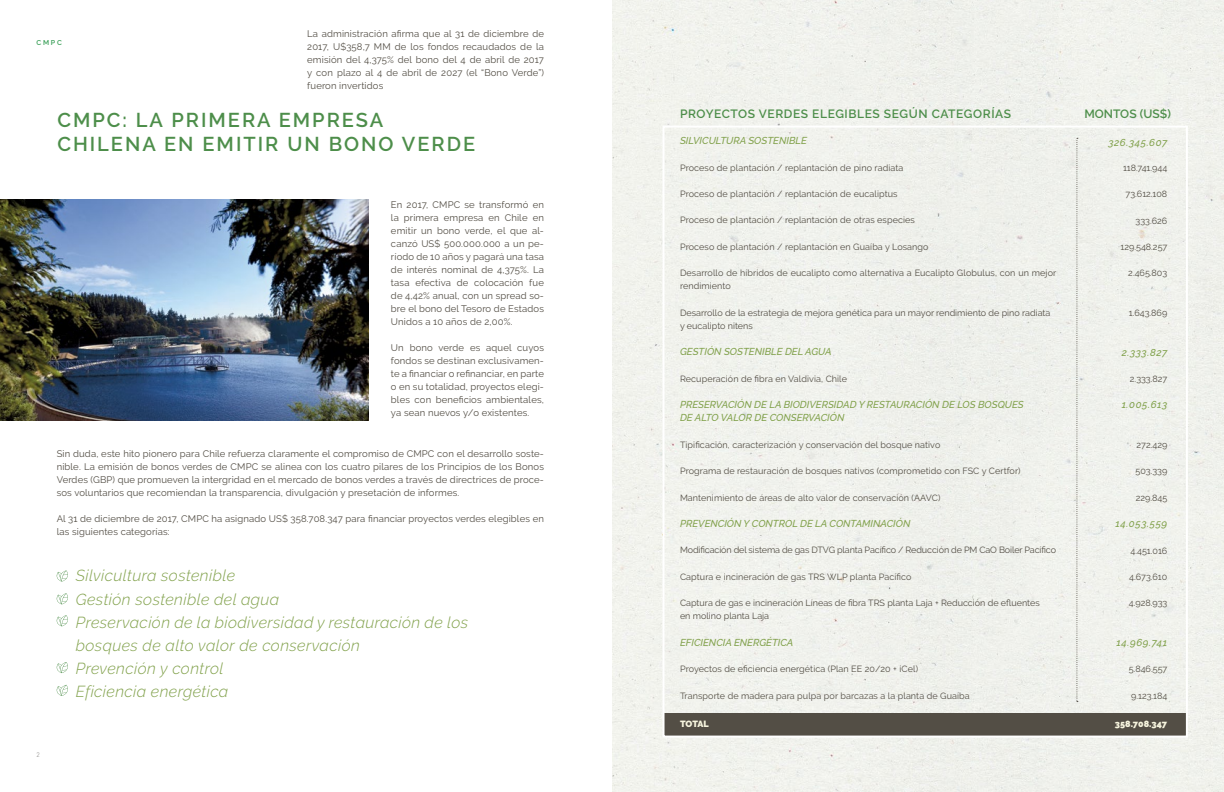
<style>
.page{position:relative;width:1224px;height:792px;background:#fff}
.page>*{position:absolute;margin:0;border:0;box-sizing:border-box;transform-origin:0 0}
.t1{font:600 20px/24px "Raleway";letter-spacing:.1em;color:#4d8e4a}
.t2{font:italic 300 15.9px/23.2px "Raleway";letter-spacing:.025em;color:#81a14b}
.t3{font:600 12px "Raleway";letter-spacing:.05em;color:#4d8e4a}
.t4{font:600 12px "Raleway";letter-spacing:.005em;color:#4d8e4a}
.t5{font:italic 500 10px/13.2px "Raleway";color:#81a14b}
.t6{font:italic 500 10px "Raleway";letter-spacing:.06em;color:#81a14b}
.t7{font:9.5px/13px "Raleway";letter-spacing:.015em;color:#534e45;text-align:justify}
.t8{font:9px/13.2px "Raleway";letter-spacing:.01em;color:#534e45}
.t9{font:9px "Raleway";letter-spacing:-.01em;color:#534e45}
.t10{font:900 9px "Raleway";color:#f7f5de}
.t11{font:600 7px "Raleway";color:#389e56}
.t12{font:300 6.5px "DIN";color:#7f7d7a}
</style>
<div class="page">
<div style="left:613px;top:0;width:611px;height:792px;background:#f0f1ec"></div>
<div style="left:663px;top:713px;width:524px;height:23px;background:#534e45"></div>
<svg style="left:56px;top:570px;width:12px;height:12px"></svg>
<svg style="left:56px;top:593px;width:12px;height:11px"></svg>
<svg style="left:56px;top:615px;width:12px;height:11px"></svg>
<svg style="left:56px;top:662px;width:12px;height:11px"></svg>
<svg style="left:56px;top:685px;width:12px;height:11px"></svg>
<div style="left:663px;top:126px;width:525px;height:612px;border:2px solid #fff"></div>
<svg style="left:1076px;top:138px;width:2px;height:564px"></svg>
<img style="left:0;top:200px;width:368px;height:220px">
<p class="t11" style="left:37px;top:38px;width:27px">CMPC</p>
<p class="t7" style="left:307px;top:27px;width:238px">La administración afirma que al 31 de diciembre de 2017, U$358,7 MM de los fondos recaudados de la emisión del 4,375% del bono del 4 de abril de 2017 y con plazo al 4 de abril de 2027 (el “Bono Verde”) fueron invertidos</p>
<h1 class="t1" style="left:57px;top:108px;width:419px">CMPC: LA PRIMERA EMPRESA<br>CHILENA EN EMITIR UN BONO VERDE</h1>
<p class="t7" style="left:391px;top:199px;width:154px">En 2017, CMPC se transformó en la primera empresa en Chile en emitir un bono verde, el que al&shy;canzó US$ 500.000.000 a un pe&shy;ríodo de 10 años y pagará una tasa de interés nominal de 4,375%. La tasa efectiva de colocación fue de 4,42% anual, con un spread so&shy;bre el bono del Tesoro de Estados Unidos a 10 años de 2,00%.</p>
<p class="t7" style="left:391px;top:342px;width:154px">Un bono verde es aquel cuyos fondos se destinan exclusivamen&shy;te a financiar o refinanciar, en parte o en su totalidad, proyectos elegi&shy;bles con beneficios ambientales, ya sean nuevos y/o existentes.</p>
<p class="t7" style="left:57px;top:447px;width:489px">Sin duda, este hito pionero para Chile refuerza claramente el compromiso de CMPC con el desarrollo soste&shy;nible. La emisión de bonos verdes de CMPC se alinea con los cuatro pilares de los Principios de los Bonos Verdes (GBP) que promueven la intergridad en el mercado de bonos verdes a través de directrices de proce&shy;sos voluntarios que recomiendan la transparencia, divulgación y presetación de informes.</p>
<p class="t7" style="left:57px;top:512px;width:489px">Al 31 de diciembre de 2017, CMPC ha asignado US$ 358.708.347 para financiar proyectos verdes elegibles en las siguientes categorías:</p>
<h2 class="t2" style="left:76px;top:564px;width:394px">Silvicultura sostenible<br>Gestión sostenible del agua<br>Preservación de la biodiversidad y restauración de los bosques de alto valor de conservación<br>Prevención y control<br>Eficiencia energética</h2>
<p class="t12" style="left:37px;top:751px;width:5px">2</p>
<p class="t3" style="left:680px;top:107px;width:333px">PROYECTOS VERDES ELEGIBLES SEGÚN CATEGORÍAS</p>
<p class="t5" style="left:680px;top:134px;width:128px">SILVICULTURA SOSTENIBLE</p>
<p class="t8" style="left:680px;top:161px;width:225px">Proceso de plantación / replantación de pino radiata</p>
<p class="t8" style="left:680px;top:187px;width:219px">Proceso de plantación / replantación de eucaliptus</p>
<p class="t8" style="left:680px;top:214px;width:236px">Proceso de plantación / replantación de otras especies</p>
<p class="t8" style="left:680px;top:240px;width:250px">Proceso de plantación / replantación en Guaíba y Losango</p>
<p class="t8" style="left:680px;top:266px;width:378px">Desarrollo de híbridos de eucalipto como alternativa a Eucalipto Globulus, con un mejor rendimiento</p>
<p class="t8" style="left:680px;top:306px;width:372px">Desarrollo de la estrategia de mejora genética para un mayor rendimiento de pino radiata y eucalipto nitens</p>
<p class="t5" style="left:680px;top:345px;width:153px">GESTIÓN SOSTENIBLE DEL AGUA</p>
<p class="t8" style="left:680px;top:372px;width:169px">Recuperación de fibra en Valdivia, Chile</p>
<p class="t5" style="left:680px;top:398px;width:345px">PRESERVACIÓN DE LA BIODIVERSIDAD Y RESTAURACIÓN DE LOS BOSQUES<br>DE ALTO VALOR DE CONSERVACIÓN</p>
<p class="t8" style="left:680px;top:438px;width:262px">Tipificación, caracterización y conservación del bosque nativo</p>
<p class="t8" style="left:680px;top:464px;width:342px">Programa de restauración de bosques nativos (comprometido con FSC y Certfor)</p>
<p class="t8" style="left:680px;top:491px;width:262px">Mantenimiento de áreas de alto valor de conservación (AAVC)</p>
<p class="t5" style="left:680px;top:517px;width:232px">PREVENCIÓN Y CONTROL DE LA CONTAMINACIÓN</p>
<p class="t9" style="left:680px;top:545px;width:378px">Modificación del sistema de gas DTVG planta Pacífico / Reducción de PM CaO Boiler Pacífico</p>
<p class="t8" style="left:680px;top:570px;width:233px">Captura e incineración de gas TRS WLP planta Pacífico</p>
<p class="t8" style="left:680px;top:596px;width:361px">Captura de gas e incineración Líneas de fibra TRS planta Laja + Reducción de efluentes en molino planta Laja</p>
<p class="t5" style="left:680px;top:636px;width:115px">EFICIENCIA ENERGÉTICA</p>
<p class="t8" style="left:680px;top:662px;width:240px">Proyectos de eficiencia energética (Plan EE 20/20 + iCel)</p>
<p class="t8" style="left:680px;top:689px;width:291px">Transporte de madera para pulpa por barcazas a la planta de Guaíba</p>
<p class="t10" style="left:680px;top:719px;width:30px">TOTAL</p>
<p class="t4" style="left:1084px;top:107px;width:88px">MONTOS (US$)</p>
<p class="t6" style="left:1108px;top:137px;width:60px">326.345.607</p>
<p class="t8" style="left:1123px;top:161px;width:46px">118.741.944</p>
<p class="t8" style="left:1126px;top:187px;width:43px">73.612.108</p>
<p class="t8" style="left:1136px;top:214px;width:33px">333.626</p>
<p class="t8" style="left:1121px;top:240px;width:48px">129.548.257</p>
<p class="t8" style="left:1128px;top:267px;width:40px">2.465.803</p>
<p class="t8" style="left:1129px;top:306px;width:40px">1.643.869</p>
<p class="t5" style="left:1122px;top:345px;width:47px">2.333.827</p>
<p class="t8" style="left:1130px;top:372px;width:39px">2.333.827</p>
<p class="t5" style="left:1122px;top:398px;width:47px">1.005.613</p>
<p class="t8" style="left:1137px;top:438px;width:32px">272.429</p>
<p class="t8" style="left:1136px;top:465px;width:33px">503.339</p>
<p class="t8" style="left:1136px;top:491px;width:33px">229.845</p>
<p class="t5" style="left:1115px;top:517px;width:53px">14.053.559</p>
<p class="t8" style="left:1131px;top:544px;width:38px">4.451.016</p>
<p class="t8" style="left:1129px;top:570px;width:40px">4.673.610</p>
<p class="t8" style="left:1129px;top:597px;width:40px">4.928.933</p>
<p class="t5" style="left:1117px;top:636px;width:52px">14.969.741</p>
<p class="t8" style="left:1129px;top:663px;width:40px">5.846.557</p>
<p class="t8" style="left:1131px;top:689px;width:38px">9.123.184</p>
<p class="t10" style="left:1115px;top:719px;width:54px">358.708.347</p>
</div>
